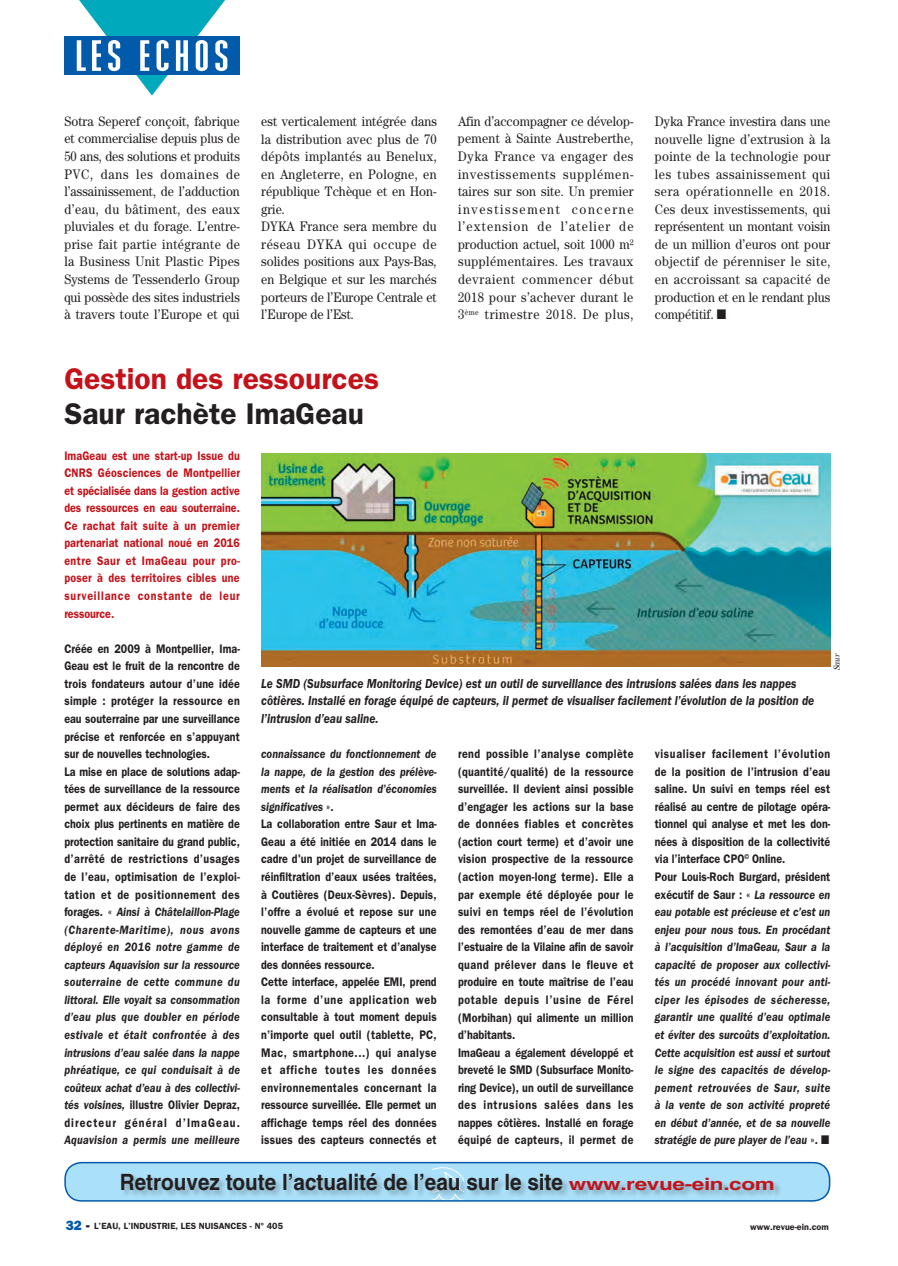
<style>
.page{position:relative;width:898px;height:1266px;background:#fff}
.page>*{position:absolute;margin:0;border:0;box-sizing:border-box;transform-origin:0 0}
.t1{font:600 30px "ITC Franklin Gothic Std";color:#c4121a}
.t2{font:600 30px "ITC Franklin Gothic Std";color:#231f20}
.t3{font:700 22.5px "Helvetica LT Std";color:#231f20;scale:.92 1}
.t4{font:13.8px/17.5px "Century Std";letter-spacing:.01em;color:#231f20;text-align:justify;scale:.9 1}
.t5{font:italic 600 13.5px/17.5px "ITC Franklin Gothic Std";color:#231f20;scale:.85 1}
.t6{font:600 12.45px/17.5px "ITC Franklin Gothic Std";letter-spacing:.01em;color:#231f20;scale:.86 1}
.t7{font:italic 600 12.45px/17.5px "ITC Franklin Gothic Std";letter-spacing:.005em;color:#231f20;scale:.86 1}
.t8{font:600 12.45px/17.5px "ITC Franklin Gothic Std";letter-spacing:.075em;color:#c4121a;text-align:justify;scale:.86 1}
.t9{font:600 9px "ITC Franklin Gothic Std";color:#231f20}
.t10{font:italic 9px "Century Std";color:#231f20;scale:.85 1}
.s1{font-style:italic}
.s2{font-style:normal}
.s3{font-size:16.8px;color:#c4121a}
.s4{font-family:"ITC Franklin Gothic Std Hvy";font-weight:400;font-size:13.5px;color:#015aaa}
.s5{font-family:"ITC Franklin Gothic Std Hvy";font-weight:400;font-size:13.5px}
</style>
<div class="page">
<svg style="left:64px;top:0;width:176px;height:96px"></svg>
<img style="left:261px;top:453px;width:569px;height:213px">
<div style="left:65px;top:1162px;width:764px;height:38px;background:#aae0f9;border-radius:16px"></div>
<svg style="left:431px;top:1167px;width:27px;height:5px"></svg>
<div style="left:64px;top:1161px;width:766px;height:40px;border:2px solid #015aaa;border-radius:16px"></div>
<div style="left:121px;top:1172px;width:661px;height:26px;background:#231f20;opacity:.29"></div>
<p class="t4" style="left:64px;top:112px;width:196px">Sotra Seperef conçoit, fabrique et commercialise depuis plus de 50 ans, des solutions et produits PVC, dans les domaines de l’assainissement, de l’adduction d’eau, du bâtiment, des eaux pluviales et du forage. L’entre&shy;prise fait partie intégrante de la Business Unit Plastic Pipes Systems de Tessenderlo Group qui possède des sites industriels à travers toute l’Europe et qui</p>
<p class="t4" style="left:261px;top:112px;width:197px;text-align:left">est verticalement intégrée dans la distribution avec plus de 70 dépôts implantés au Benelux, en Angleterre, en Pologne, en république Tchèque et en Hon&shy;grie.<br>DYKA France sera membre du réseau DYKA qui occupe de solides positions aux Pays-Bas, en Belgique et sur les marchés porteurs de l’Europe Centrale et l’Europe de l’Est.</p>
<p class="t4" style="left:458px;top:112px;width:197px">Afin d’accompagner ce dévelop&shy;pement à Sainte Austreberthe, Dyka France va engager des investissements supplémen&shy;taires sur son site. Un premier investissement concerne l’extension de l’atelier de production actuel, soit 1000 m² supplémentaires. Les travaux devraient commencer début 2018 pour s’achever durant le 3<sup>ème</sup> trimestre 2018. De plus,</p>
<p class="t4" style="left:654px;top:112px;width:197px">Dyka France investira dans une nouvelle ligne d’extrusion à la pointe de la technologie pour les tubes assainissement qui sera opérationnelle en 2018.<br>Ces deux investissements, qui représentent un montant voisin de un million d’euros ont pour objectif de pérenniser le site, en accroissant sa capacité de production et en le rendant plus compétitif. ■</p>
<h1 class="t1" style="left:64px;top:361px;width:316px">Gestion des ressources</h1>
<h1 class="t2" style="left:64px;top:396px;width:301px">Saur rachète ImaGeau</h1>
<p class="t8" style="left:64px;top:446px;width:206px">ImaGeau est une start-up Issue du CNRS Géosciences de Montpellier et spécialisée dans la gestion active des ressources en eau souterraine.<br>Ce rachat fait suite à un premier partenariat national noué en 2016 entre Saur et ImaGeau pour pro&shy;poser à des territoires cibles une surveillance constante de leur ressource.</p>
<p class="t6" style="left:64px;top:639px;width:206px">Créée en 2009 à Montpellier, Ima-Geau est le fruit de la rencontre de trois fondateurs autour d’une idée simple : protéger la ressource en eau souterraine par une surveillance précise et renforcée en s’appuyant sur de nouvelles technologies.<br>La mise en place de solutions adap&shy;tées de surveillance de la ressource permet aux décideurs de faire des choix plus pertinents en matière de protection sanitaire du grand public, d’arrêté de restrictions d’usages de l’eau, optimisation de l’exploi&shy;tation et de positionnement des forages. « <span class="s1">Ainsi à Châtelaillon-Plage (Charente-Maritime), nous avons déployé en 2016 notre gamme de capteurs Aquavision sur la ressource souterraine de cette commune du littoral. Elle voyait sa consommation d’eau plus que doubler en période estivale et était confrontée à des intrusions d’eau salée dans la nappe phréatique, ce qui conduisait à de coûteux achat d’eau à des collectivi&shy;tés voisines,</span> illustre Olivier Depraz, directeur général d’ImaGeau.</p>
<p class="t7" style="left:64px;top:1131px;width:205px">Aquavision a permis une meilleure</p>
<p class="t5" style="left:261px;top:674px;width:652px">Le SMD (Subsurface Monitoring Device) est un outil de surveillance des intrusions salées dans les nappes côtières. Installé en forage équipé de capteurs, il permet de visualiser facilement l’évolution de la position de l’intrusion d’eau saline.</p>
<p class="t10" style="left:831px;top:670px;width:21px;rotate:-90deg">Saur</p>
<p class="t6" style="left:261px;top:745px;width:206px"><span class="s1">connaissance du fonctionnement de la nappe, de la gestion des prélève&shy;ments et la réalisation d’économies significatives</span> ».<br>La collaboration entre Saur et Ima-Geau a été initiée en 2014 dans le cadre d'un projet de surveillance de réinfiltration d’eaux usées traitées, à Coutières (Deux-Sèvres). Depuis, l’offre a évolué et repose sur une nouvelle gamme de capteurs et une interface de traitement et d’analyse des données ressource.<br>Cette interface, appelée EMI, prend la forme d’une application web consultable à tout moment depuis n’importe quel outil (tablette, PC, Mac, smartphone...) qui analyse et affiche toutes les données environnementales concernant la ressource surveillée. Elle permet un affichage temps réel des données issues des capteurs connectés et</p>
<p class="t6" style="left:458px;top:745px;width:206px">rend possible l’analyse complète (quantité/qualité) de la ressource surveillée. Il devient ainsi possible d’engager les actions sur la base de données fiables et concrètes (action court terme) et d’avoir une vision prospective de la ressource (action moyen-long terme). Elle a par exemple été déployée pour le suivi en temps réel de l’évolution des remontées d’eau de mer dans l’estuaire de la Vilaine afin de savoir quand prélever dans le fleuve et produire en toute maîtrise de l’eau potable depuis l’usine de Férel (Morbihan) qui alimente un million d’habitants.<br>ImaGeau a également développé et breveté le SMD (Subsurface Monito&shy;ring Device), un outil de surveillance des intrusions salées dans les nappes côtières. Installé en forage équipé de capteurs, il permet de</p>
<p class="t7" style="left:654px;top:745px;width:206px"><span class="s2">visualiser facilement l’évolution de la position de l’intrusion d’eau saline. Un suivi en temps réel est réalisé au centre de pilotage opéra&shy;tionnel qui analyse et met les don&shy;nées à disposition de la collectivité via l’interface CPO</span><sup>©</sup> <span class="s2">Online.<br>Pour Louis-Roch Burgard, président exécutif de Saur : «</span> La ressource en eau potable est précieuse et c’est un enjeu pour nous tous. En procédant à l’acquisition d’ImaGeau, Saur a la capacité de proposer aux collectivi&shy;tés un procédé innovant pour anti&shy;ciper les épisodes de sécheresse, garantir une qualité d’eau optimale et éviter des surcoûts d’exploitation.<br>Cette acquisition est aussi et surtout le signe des capacités de dévelop&shy;pement retrouvées de Saur, suite à la vente de son activité propreté en début d’année, et de sa nouvelle stratégie de pure player de l’eau <span class="s2">».</span> ■</p>
<h2 class="t3" style="left:120px;top:1168px;width:713px">Retrouvez toute l’actualité de l’eau sur le site <span class="s3">www.revue-ein.com</span></h2>
<p class="t9" style="left:66px;top:1220px;width:219px"><span class="s4">32</span> <span class="s5">-</span> L’EAU, L’INDUSTRIE, LES NUISANCES - N° 405</p>
<p class="t9" style="left:750px;top:1221px;width:80px">www.revue-ein.com</p>
</div>
